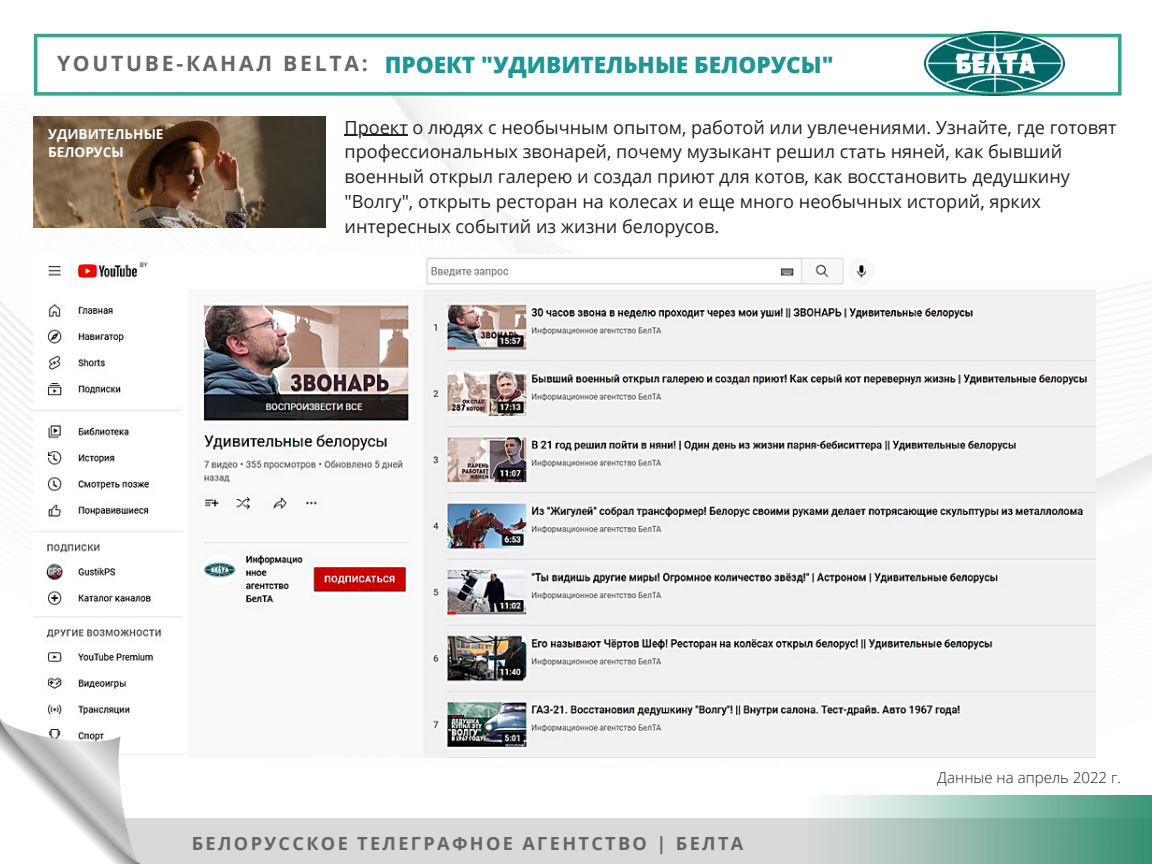
<style>
.page{position:relative;width:1152px;height:864px;background:#fff}
.page>*{position:absolute;margin:0;border:0;box-sizing:border-box;transform-origin:0 0}
.t1{font:800 22.65px "Open Sans";color:#209595}
.t2{font:700 21.15px "Open Sans";letter-spacing:.13em;color:#666}
.t3{font:18.15px/24.8px "Open Sans";color:#222}
.t4{font:700 18.15px "Open Sans";letter-spacing:.13em;color:#666}
.t5{font:300 15.15px "Open Sans";color:#222}
.t6{font:700 13.65px "Open Sans";color:#fdfdfd}
</style>
<div class="page">
<img style="left:0;top:92px;width:1152px;height:666px">
<svg style="left:34px;top:34px;width:1087px;height:62px"></svg>
<img style="left:34px;top:254px;width:1062px;height:503px">
<div style="left:0;top:819px;width:1152px;height:45px;background:#d9d9d9"></div>
<img style="left:0;top:718px;width:140px;height:146px">
<img style="left:34px;top:116px;width:291px;height:112px">
<hr style="left:345px;top:135px;width:63px;height:1px;background:#222">
<img style="left:808px;top:796px;width:344px;height:68px">
<img style="left:924px;top:31px;width:141px;height:64px">
<p class="t2" style="left:57px;top:48px;width:312px">YOUTUBE-КАНАЛ BELTA:</p>
<p class="t1" style="left:385px;top:49px;width:451px">ПРОЕКТ "УДИВИТЕЛЬНЫЕ БЕЛОРУСЫ"</p>
<p class="t6" style="left:48px;top:125px;width:117px">УДИВИТЕЛЬНЫЕ</p>
<p class="t6" style="left:48px;top:143px;width:77px">БЕЛОРУСЫ</p>
<p class="t3" style="left:345px;top:114px;width:773px">Проект о людях с необычным опытом, работой или увлечениями. Узнайте, где готовят профессиональных звонарей, почему музыкант решил стать няней, как бывший военный открыл галерею и создал приют для котов, как восстановить дедушкину "Волгу", открыть ресторан на колесах и еще много необычных историй, ярких интересных событий из жизни белорусов.</p>
<p class="t4" style="left:192px;top:830px;width:553px">БЕЛОРУССКОЕ ТЕЛЕГРАФНОЕ АГЕНТСТВО | БЕЛТА</p>
<p class="t5" style="left:937px;top:767px;width:185px">Данные на апрель 2022 г.</p>
</div>
